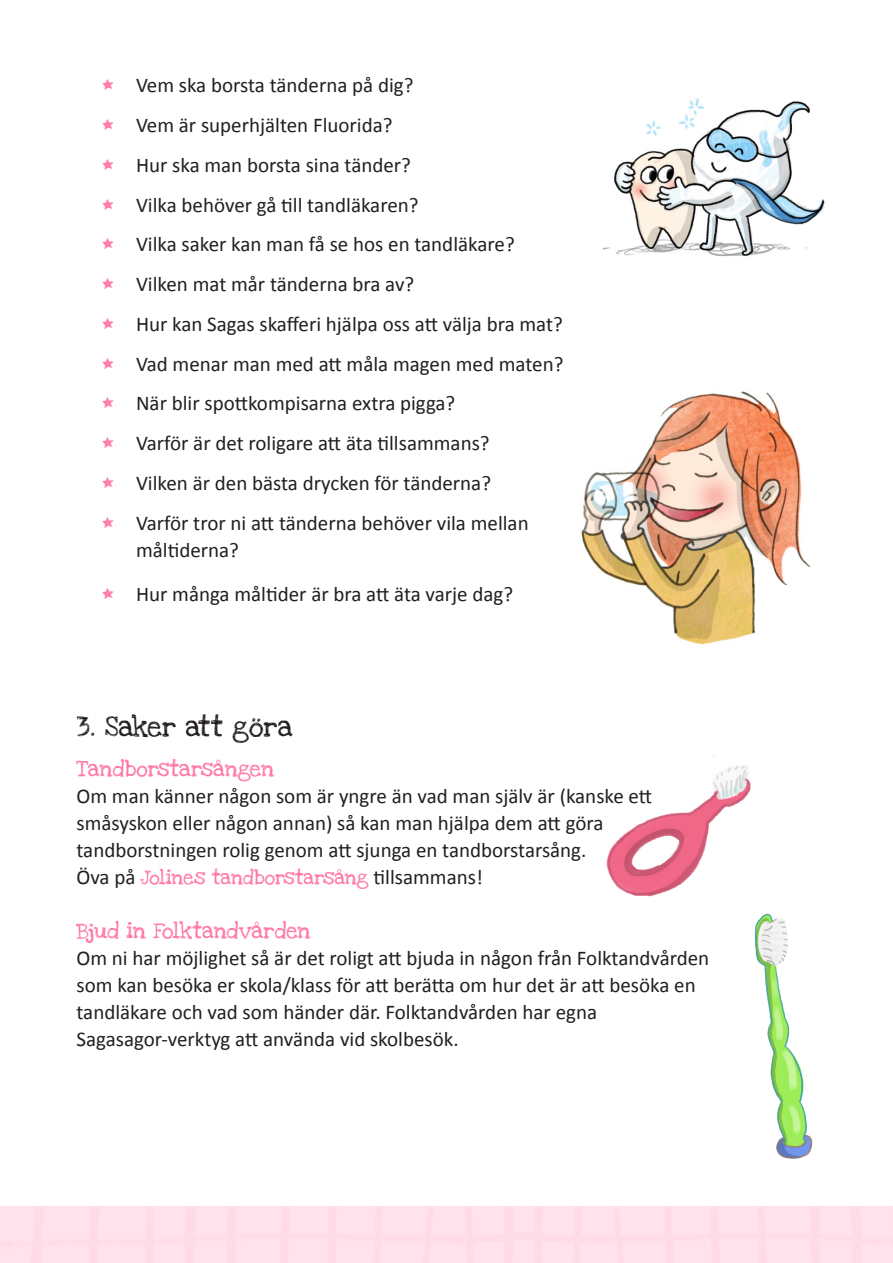
<style>
.page{position:relative;width:893px;height:1263px;background:#fff}
.page>*{position:absolute;margin:0;border:0;box-sizing:border-box;transform-origin:0 0}
.Brödtext_mindre{font:21px/27px "Calibri";color:#231f20}
.Rubrik{font:21px "Love Ya Like A Sister";color:#231f20}
.Underrubrik_rosa{font:16.5px "Love Ya Like A Sister";color:#ff76a4}
.Brödtext_mindre-2{font:15px "Love Ya Like A Sister";color:#ff76a4}
.s1{font-family:"Love Ya Like A Sister";font-size:15px;color:#ff76a4}
.s2{font-family:"Calibri";font-size:21px;color:#231f20}
</style>
<div class="page">
<img style="left:581px;top:391px;width:230px;height:253px">
<img style="left:754px;top:918px;width:59px;height:241px">
<img style="left:606px;top:765px;width:174px;height:172px">
<img style="left:602px;top:98px;width:223px;height:159px">
<p class="Brödtext_mindre" style="left:102px;top:71px;width:313px"><span class="s1">*</span> Vem ska borsta tänderna på dig?</p>
<p class="Brödtext_mindre" style="left:102px;top:111px;width:292px"><span class="s1">*</span> Vem är superhjälten Fluorida?</p>
<p class="Brödtext_mindre" style="left:102px;top:151px;width:310px"><span class="s1">*</span> Hur ska man borsta sina tänder?</p>
<p class="Brödtext_mindre" style="left:102px;top:191px;width:318px"><span class="s1">*</span> Vilka behöver gå till tandläkaren?</p>
<p class="Brödtext_mindre" style="left:102px;top:230px;width:414px"><span class="s1">*</span> Vilka saker kan man få se hos en tandläkare?</p>
<p class="Brödtext_mindre" style="left:102px;top:270px;width:314px"><span class="s1">*</span> Vilken mat mår tänderna bra av?</p>
<p class="Brödtext_mindre" style="left:102px;top:310px;width:462px"><span class="s1">*</span> Hur kan Sagas skafferi hjälpa oss att välja bra mat?</p>
<p class="Brödtext_mindre" style="left:102px;top:350px;width:463px"><span class="s1">*</span> Vad menar man med att måla magen med maten?</p>
<p class="Brödtext_mindre" style="left:102px;top:389px;width:355px"><span class="s1">*</span> När blir spottkompisarna extra pigga?</p>
<p class="Brödtext_mindre" style="left:102px;top:429px;width:389px"><span class="s1">*</span> Varför är det roligare att äta tillsammans?</p>
<p class="Brödtext_mindre" style="left:102px;top:469px;width:390px"><span class="s1">*</span> Vilken är den bästa drycken för tänderna?</p>
<p class="Brödtext_mindre" style="left:136px;top:509px;width:394px;text-indent:-34px"><span class="s1">*</span> Varför tror ni att tänderna behöver vila mellan måltiderna?</p>
<p class="Brödtext_mindre" style="left:102px;top:580px;width:413px"><span class="s1">*</span> Hur många måltider är bra att äta varje dag?</p>
<p class="Rubrik" style="left:77px;top:709px;width:218px">3. Saker att göra</p>
<p class="Underrubrik_rosa" style="left:77px;top:755px;width:199px">Tandborstarsången</p>
<p class="Brödtext_mindre" style="left:77px;top:782px;width:577px">Om man känner någon som är yngre än vad man själv är (kanske ett småsyskon eller någon annan) så kan man hjälpa dem att göra tandborstningen rolig genom att sjunga en tandborstarsång.</p>
<p class="Brödtext_mindre-2" style="left:77px;top:864px;width:408px"><span class="s2">Öva på</span> Jolines tandborstarsång <span class="s2">tillsammans!</span></p>
<p class="Underrubrik_rosa" style="left:77px;top:917px;width:236px">Bjud in Folktandvården</p>
<p class="Brödtext_mindre" style="left:77px;top:944px;width:634px">Om ni har möjlighet så är det roligt att bjuda in någon från Folktandvården som kan besöka er skola/klass för att berätta om hur det är att besöka en tandläkare och vad som händer där. Folktandvården har egna Sagasagor-verktyg att använda vid skolbesök.</p>
</div>
